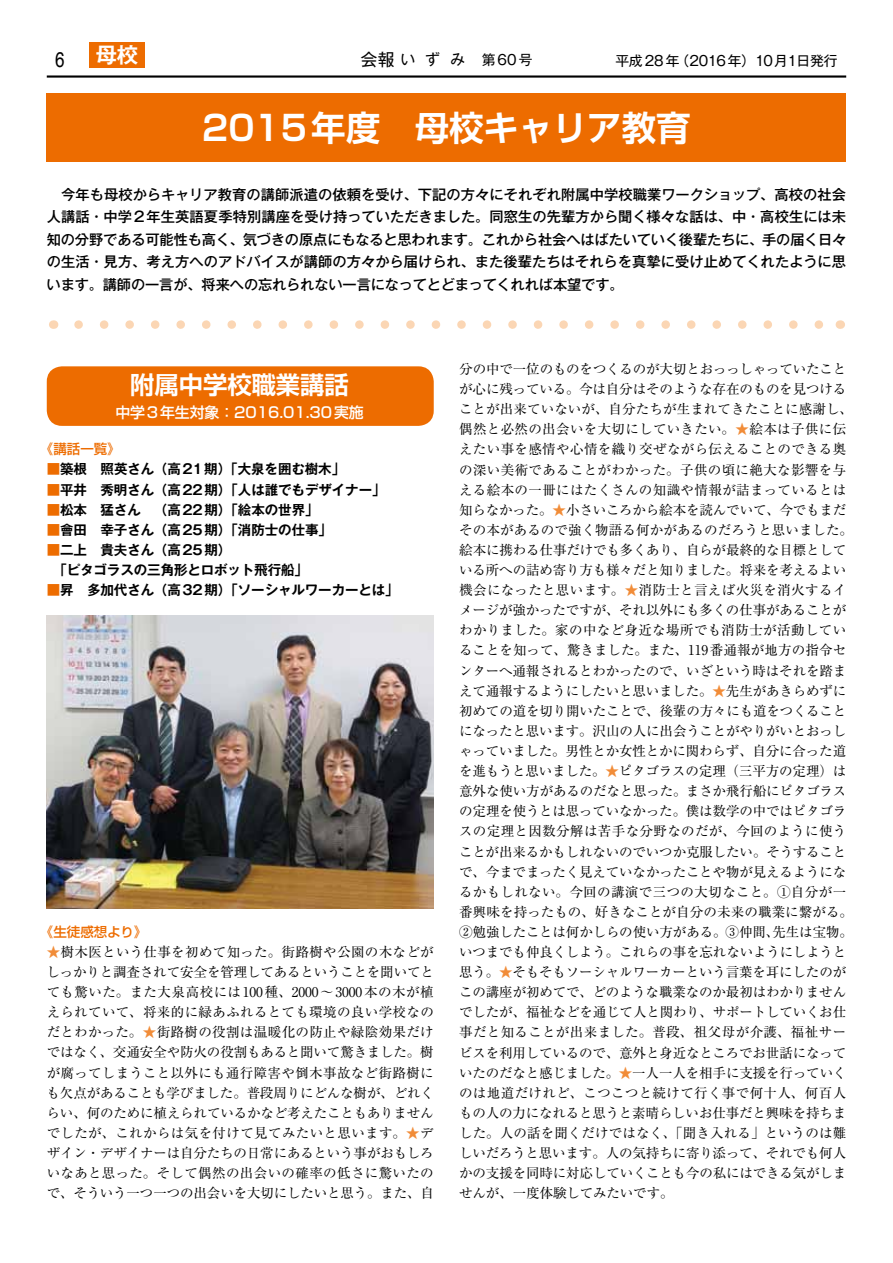
<style>
.page{position:relative;width:893px;height:1263px;background:#fff}
.page>*{position:absolute;margin:0;border:0;box-sizing:border-box;transform-origin:0 0}
.t1{font:700 34.5px "Shin Go Pro De";color:#fff}
.t2{font:700 24.3px "Shin Go Pro De";color:#fff}
.t3{font:700 21.3px "Gothic MB101 Pro De";color:#fff}
.t4{font:21.3px "Helvetica";color:#000;scale:.8 1}
.t5{font:500 14.85px "Shin Go Pro";color:#fff}
.t6{font:500 14.25px/22.5px "Gothic MB101 Pro";letter-spacing:-.01em;color:#000;text-align:justify}
.t7{font:13.8px "Gothic MB101 Pro";letter-spacing:.005em;color:#000}
.t8{font:13.5px/20.1px "Ryumin Pro";letter-spacing:-.01em;color:#000;text-align:justify}
.t9{font:700 13.5px/20.1px "Gothic MB101 Pro De";letter-spacing:-.005em;color:#000}
.t10{font:500 13.5px "Shin Go Pro";letter-spacing:-.005em;color:#ed6c00}
.s1{font-size:16.95px}
.s2{font-size:14.85px}
.s3{color:#ed6c00}
.s4{color:#f18c38}
</style>
<div class="page">
<hr style="left:47px;top:75px;width:799px;height:3px;background:#000">
<div style="left:89px;top:43px;width:56px;height:25px;background:#ed6c00"></div>
<div style="left:47px;top:94px;width:799px;height:68px;background:#ed6c00"></div>
<div style="left:47px;top:366px;width:387px;height:60px;background:#ed6c00;border-radius:15px"></div>
<img style="left:47px;top:615px;width:387px;height:294px">
<svg style="left:79px;top:320px;width:744px;height:9px"></svg>
<h3 class="t4" style="left:55px;top:43px;width:13px">6</h3>
<h3 class="t3" style="left:96px;top:38px;width:44px">母校</h3>
<p class="t7" style="left:360px;top:48px;width:174px"><span class="s1">会報</span> <span class="s2">い ず み</span> 第60号</p>
<p class="t7" style="left:615px;top:50px;width:224px">平成28年（2016年）10月１日発行</p>
<h1 class="t1" style="left:202px;top:99px;width:490px">2015年度　母校キャリア教育</h1>
<p class="t6" style="left:47px;top:181px;width:801px">　今年も母校からキャリア教育の講師派遣の依頼を受け、下記の方々にそれぞれ附属中学校職業ワークショップ、高校の社会人講話・中学2年生英語夏季特別講座を受け持っていただきました。同窓生の先輩方から聞く様々な話は、中・高校生には未知の分野である可能性も高く、気づきの原点にもなると思われます。これから社会へはばたいていく後輩たちに、手の届く日々の生活・見方、考え方へのアドバイスが講師の方々から届けられ、また後輩たちはそれらを真摯に受け止めてくれたように思います。講師の一言が、将来への忘れられない一言になってとどまってくれれば本望です。</p>
<h2 class="t2" style="left:130px;top:365px;width:220px">附属中学校職業講話</h2>
<p class="t5" style="left:115px;top:400px;width:250px">中学3年生対象：2016.01.30実施</p>
<p class="t10" style="left:40px;top:438px;width:82px">《講話一覧》</p>
<p class="t9" style="left:47px;top:458px;width:300px"><span class="s3">■</span>築根　照英さん （高21期）「大泉を囲む樹木」</p>
<p class="t9" style="left:47px;top:478px;width:340px"><span class="s3">■</span>平井　秀明さん （高22期）「人は誰でもデザイナー」</p>
<p class="t9" style="left:47px;top:498px;width:273px"><span class="s3">■</span>松本　猛さん （高22期）「絵本の世界」</p>
<p class="t9" style="left:47px;top:518px;width:287px"><span class="s3">■</span>會田　幸子さん （高25期）「消防士の仕事」</p>
<p class="t9" style="left:47px;top:538px;width:263px"><span class="s3">■</span>二上　貴夫さん （高25期）<br>　「ピタゴラスの三角形とロボット飛行船」</p>
<p class="t9" style="left:47px;top:578px;width:353px"><span class="s3">■</span>昇　多加代さん （高32期）「ソーシャルワーカーとは」</p>
<p class="t10" style="left:40px;top:921px;width:109px">《生徒感想より》</p>
<p class="t8" style="left:47px;top:941px;width:389px"><span class="s4">★</span>樹木医という仕事を初めて知った。街路樹や公園の木などがしっかりと調査されて安全を管理してあるということを聞いてとても驚いた。また大泉高校には100種、2000～3000本の木が植えられていて、将来的に緑あふれるとても環境の良い学校なのだとわかった。<span class="s4">★</span>街路樹の役割は温暖化の防止や緑陰効果だけではなく、交通安全や防火の役割もあると聞いて驚きました。樹が腐ってしまうこと以外にも通行障害や倒木事故など街路樹にも欠点があることも学びました。普段周りにどんな樹が、どれくらい、何のために植えられているかなど考えたこともありませんでしたが、これからは気を付けて見てみたいと思います。<span class="s4">★</span>デザイン・デザイナーは自分たちの日常にあるという事がおもしろいなあと思った。そして偶然の出会いの確率の低さに驚いたので、そういう一つ一つの出会いを大切にしたいと思う。また、自</p>
<p class="t8" style="left:459px;top:358px;width:395px;text-align:left">分の中で一位のものをつくるのが大切とおっっしゃっていたことが心に残っている。今は自分はそのような存在のものを見つけることが出来ていないが、自分たちが生まれてきたことに感謝し、偶然と必然の出会いを大切にしていきたい。<span class="s4">★</span>絵本は子供に伝えたい事を感情や心情を織り交ぜながら伝えることのできる奥の深い美術であることがわかった。子供の頃に絶大な影響を与える絵本の一冊にはたくさんの知識や情報が詰まっているとは知らなかった。<span class="s4">★</span>小さいころから絵本を読んでいて、今でもまだその本があるので強く物語る何かがあるのだろうと思いました。絵本に携わる仕事だけでも多くあり、自らが最終的な目標としている所への詰め寄り方も様々だと知りました。将来を考えるよい機会になったと思います。<span class="s4">★</span>消防士と言えば火災を消火するイメージが強かったですが、それ以外にも多くの仕事があることがわかりました。家の中など身近な場所でも消防士が活動していることを知って、驚きました。また、119番通報が地方の指令センターへ通報されるとわかったので、いざという時はそれを踏まえて通報するようにしたいと思いました。<span class="s4">★</span>先生があきらめずに初めての道を切り開いたことで、後輩の方々にも道をつくることになったと思います。沢山の人に出会うことがやりがいとおっしゃっていました。男性とか女性とかに関わらず、自分に合った道を進もうと思いました。<span class="s4">★</span>ピタゴラスの定理（三平方の定理）は意外な使い方があるのだなと思った。まさか飛行船にピタゴラスの定理を使うとは思っていなかった。僕は数学の中ではピタゴラスの定理と因数分解は苦手な分野なのだが、今回のように使うことが出来るかもしれないのでいつか克服したい。そうすることで、今までまったく見えていなかったことや物が見えるようになるかもしれない。今回の講演で三つの大切なこと。①自分が一番興味を持ったもの、好きなことが自分の未来の職業に繋がる。②勉強したことは何かしらの使い方がある。③仲間、先生は宝物。いつまでも仲良くしよう。これらの事を忘れないようにしようと思う。<span class="s4">★</span>そもそもソーシャルワーカーという言葉を耳にしたのがこの講座が初めてで、どのような職業なのか最初はわかりませんでしたが、福祉などを通じて人と関わり、サポートしていくお仕事だと知ることが出来ました。普段、祖父母が介護、福祉サービスを利用しているので、意外と身近なところでお世話になっていたのだなと感じました。<span class="s4">★</span>一人一人を相手に支援を行っていくのは地道だけれど、こつこつと続けて行く事で何十人、何百人もの人の力になれると思うと素晴らしいお仕事だと興味を持ちました。人の話を聞くだけではなく、「聞き入れる」というのは難しいだろうと思います。人の気持ちに寄り添って、それでも何人かの支援を同時に対応していくことも今の私にはできる気がしませんが、一度体験してみたいです。</p>
</div>
